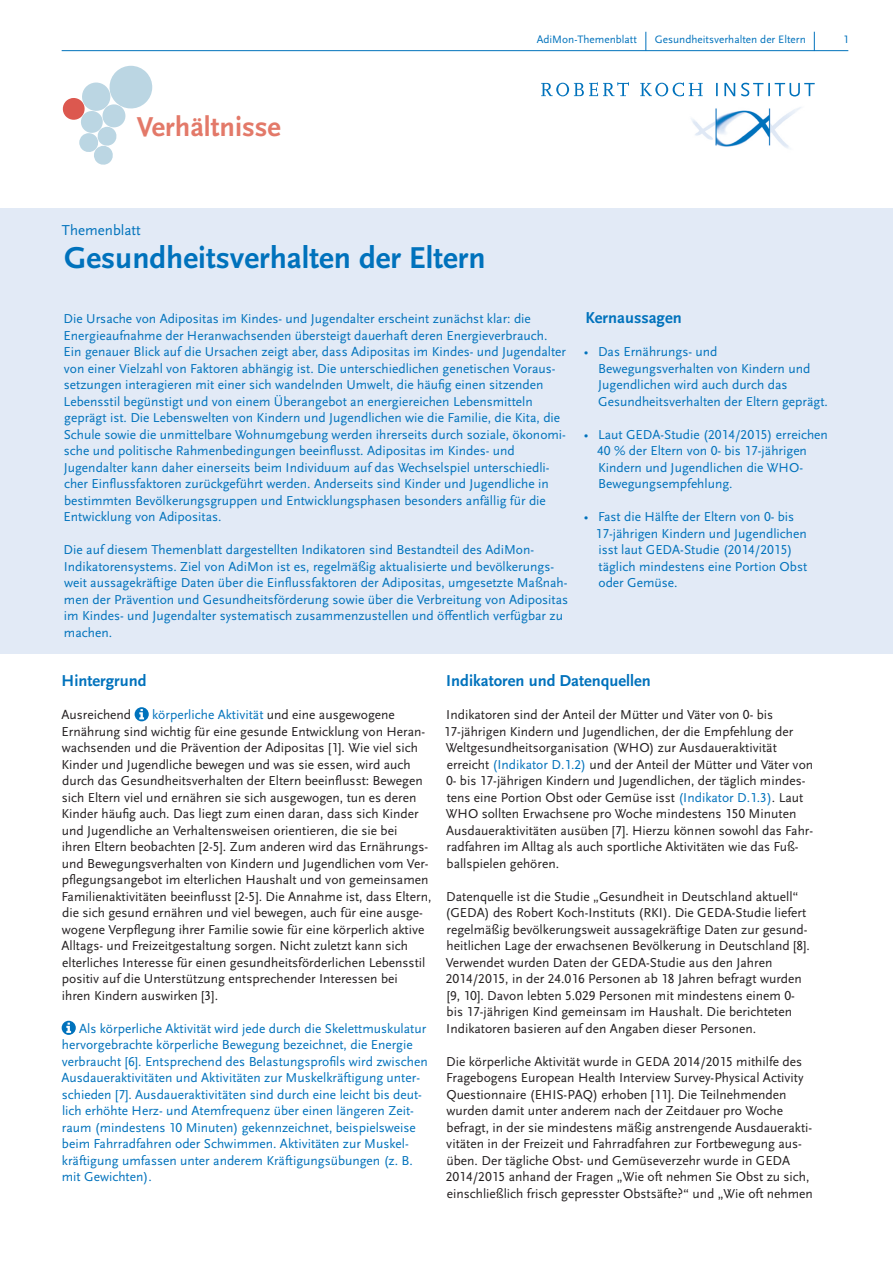
<style>
.page{position:relative;width:893px;height:1263px;background:#fff}
.page>*{position:absolute;margin:0;border:0;box-sizing:border-box;transform-origin:0 0}
.B_Überschrift_00_Hau{font:700 31.5px "Scala Sans Pro";color:#0072bc}
.t1{font:700 28.5px "Scala Sans Pro";color:#e37969}
.B_Überschrift_02_Tex{font:700 16.5px "Scala Sans Pro";color:#0072bc}
.B_Überschrift_01_Tex{font:700 16.5px "Scala Sans Pro";color:#0072bc}
.A_Flagline__Themenbl{font:15px "Scala Sans Pro";color:#0072bc}
.E_Text_mit_Zeilenabs{font:13.5px/16.5px "Scala Sans Pro";color:#231f20}
.C_Einleitung{font:13.5px/16.5px "Scala Sans Pro";color:#0072bc}
.E_Text_Infokasten{font:13.5px/16.5px "Scala Sans Pro";color:#0072bc}
.Pagina__Musterseite{font:11.25px "Scala Sans Pro";color:#0072bc}
.s1{color:#0072bc}
</style>
<div class="page">
<svg style="left:814px;top:32px;width:1px;height:18px"></svg>
<hr style="left:62px;top:50px;width:786px;height:1px;background:#0072bc">
<svg style="left:645px;top:32px;width:1px;height:19px"></svg>
<svg style="left:541px;top:82px;width:274px;height:14px"></svg>
<img style="left:691px;top:107px;width:110px;height:42px">
<svg style="left:62px;top:66px;width:90px;height:99px"></svg>
<div style="left:135px;top:707px;width:14px;height:14px;background:#0072bc;border-radius:50%"></div>
<svg style="left:139px;top:709px;width:5px;height:10px"></svg>
<div style="left:62px;top:1021px;width:14px;height:14px;background:#0072bc;border-radius:50%"></div>
<svg style="left:66px;top:1022px;width:5px;height:11px"></svg>
<div style="left:0;top:208px;width:893px;height:445px;background:#e2eaf6"></div>
<h2 class="t1" style="left:137px;top:110px;width:146px">Verhältnisse</h2>
<p class="A_Flagline__Themenbl" style="left:62px;top:221px;width:80px">Themenblatt</p>
<p class="B_Überschrift_00_Hau" style="left:64px;top:239px;width:423px">Gesundheitsverhalten der Eltern</p>
<p class="Pagina__Musterseite" style="left:537px;top:33px;width:102px">AdiMon-Themenblatt</p>
<p class="Pagina__Musterseite" style="left:655px;top:33px;width:153px">Gesundheitsverhalten der Eltern</p>
<p class="Pagina__Musterseite" style="left:844px;top:32px;width:6px">1</p>
<p class="C_Einleitung" style="left:64px;top:310px;width:504px">Die Ursache von Adipositas im Kindes- und Jugendalter erscheint zunächst klar: die Energieaufnahme der Heranwachsenden übersteigt dauerhaft deren Energieverbrauch.<br>Ein genauer Blick auf die Ursachen zeigt aber, dass Adipositas im Kindes- und Jugendalter von einer Vielzahl von Faktoren abhängig ist. Die unterschiedlichen genetischen Voraus&shy;setzungen interagieren mit einer sich wandelnden Umwelt, die häufig einen sitzenden Lebensstil begünstigt und von einem Überangebot an energiereichen Lebensmitteln geprägt ist. Die Lebenswelten von Kindern und Jugendlichen wie die Familie, die Kita, die Schule sowie die unmittelbare Wohnumgebung werden ihrerseits durch soziale, ökonomi&shy;sche und politische Rahmenbedingungen beeinflusst. Adipositas im Kindes- und Jugendalter kann daher einerseits beim Individuum auf das Wechselspiel unterschiedli&shy;cher Einflussfaktoren zurückgeführt werden. Anderseits sind Kinder und Jugendliche in bestimmten Bevölkerungsgruppen und Entwicklungsphasen besonders anfällig für die Entwicklung von Adipositas.</p>
<p class="C_Einleitung" style="left:64px;top:541px;width:506px">Die auf diesem Themenblatt dargestellten Indikatoren sind Bestandteil des AdiMon-Indikatorensystems. Ziel von AdiMon ist es, regelmäßig aktualisierte und bevölkerungs&shy;weit aussagekräftige Daten über die Einflussfaktoren der Adipositas, umgesetzte Maßnah&shy;men der Prävention und Gesundheitsförderung sowie über die Verbreitung von Adipositas im Kindes- und Jugendalter systematisch zusammenzustellen und öffentlich verfügbar zu machen.</p>
<p class="B_Überschrift_02_Tex" style="left:585px;top:308px;width:98px">Kernaussagen</p>
<p class="C_Einleitung" style="left:598px;top:343px;width:231px;text-indent:-14px">• Das Ernährungs- und Bewegungsverhalten von Kindern und Jugendlichen wird auch durch das Gesundheitsverhalten der Eltern geprägt.</p>
<p class="C_Einleitung" style="left:597px;top:426px;width:232px;text-indent:-13px">• Laut GEDA-Studie (2014/2015) erreichen 40 % der Eltern von 0- bis 17-jährigen Kindern und Jugendlichen die WHO-Bewegungsempfehlung.</p>
<p class="C_Einleitung" style="left:596px;top:508px;width:213px;text-indent:-12px">• Fast die Hälfte der Eltern von 0- bis<br>17-jährigen Kindern und Jugendlichen isst laut GEDA-Studie (2014/2015) täglich mindestens eine Portion Obst oder Gemüse.</p>
<p class="B_Überschrift_01_Tex" style="left:62px;top:671px;width:86px">Hintergrund</p>
<p class="E_Text_mit_Zeilenabs" style="left:61px;top:706px;width:71px">Ausreichend</p>
<p class="E_Text_mit_Zeilenabs" style="left:61px;top:706px;width:371px;text-indent:91px"><span class="s1">körperliche Aktivität</span> und eine ausgewogene Ernährung sind wichtig für eine gesunde Entwicklung von Heran&shy;wachsenden und die Prävention der Adipositas [1]. Wie viel sich Kinder und Jugendliche bewegen und was sie essen, wird auch durch das Gesundheitsverhalten der Eltern beeinflusst: Bewegen sich Eltern viel und ernähren sie sich ausgewogen, tun es deren Kinder häufig auch. Das liegt zum einen daran, dass sich Kinder und Jugendliche an Verhaltensweisen orientieren, die sie bei<br>ihren Eltern beobachten [2-5]. Zum anderen wird das Ernährungs&shy;und Bewegungsverhalten von Kindern und Jugendlichen vom Ver&shy;pflegungsangebot im elterlichen Haushalt und von gemeinsamen Familienaktivitäten beeinflusst [2-5]. Die Annahme ist, dass Eltern, die sich gesund ernähren und viel bewegen, auch für eine ausge&shy;wogene Verpflegung ihrer Familie sowie für eine körperlich aktive Alltags- und Freizeitgestaltung sorgen. Nicht zuletzt kann sich elterliches Interesse für einen gesundheitsförderlichen Lebensstil positiv auf die Unterstützung entsprechender Interessen bei<br>ihren Kindern auswirken [3].</p>
<p class="E_Text_Infokasten" style="left:61px;top:1020px;width:368px;text-indent:18px">Als körperliche Aktivität wird jede durch die Skelettmuskulatur hervorgebrachte körperliche Bewegung bezeichnet, die Energie verbraucht [6]. Entsprechend des Belastungsprofils wird zwischen Ausdaueraktivitäten und Aktivitäten zur Muskelkräftigung unter&shy;schieden [7]. Ausdaueraktivitäten sind durch eine leicht bis deut&shy;lich erhöhte Herz- und Atemfrequenz über einen längeren Zeit&shy;raum (mindestens 10 Minuten) gekennzeichnet, beispielsweise beim Fahrradfahren oder Schwimmen. Aktivitäten zur Muskel&shy;kräftigung umfassen unter anderem Kräftigungsübungen (z. B. mit Gewichten).</p>
<p class="B_Überschrift_02_Tex" style="left:446px;top:671px;width:206px">Indikatoren und Datenquellen</p>
<p class="E_Text_mit_Zeilenabs" style="left:444px;top:706px;width:371px">Indikatoren sind der Anteil der Mütter und Väter von 0- bis 17-jährigen Kindern und Jugendlichen, der die Empfehlung der Weltgesundheitsorganisation (WHO) zur Ausdaueraktivität erreicht <span class="s1">(Indikator D.1.2)</span> und der Anteil der Mütter und Väter von 0- bis 17-jährigen Kindern und Jugendlichen, der täglich mindes&shy;tens eine Portion Obst oder Gemüse isst <span class="s1">(Indikator D.1.3)</span>. Laut WHO sollten Erwachsene pro Woche mindestens 150 Minuten Ausdaueraktivitäten ausüben [7]. Hierzu können sowohl das Fahr&shy;radfahren im Alltag als auch sportliche Aktivitäten wie das Fuß&shy;ballspielen gehören.</p>
<p class="E_Text_mit_Zeilenabs" style="left:445px;top:888px;width:366px">Datenquelle ist die Studie „Gesundheit in Deutschland aktuell“ (GEDA) des Robert Koch-Instituts (RKI). Die GEDA-Studie liefert regelmäßig bevölkerungsweit aussagekräftige Daten zur gesund&shy;heitlichen Lage der erwachsenen Bevölkerung in Deutschland [8].<br>Verwendet wurden Daten der GEDA-Studie aus den Jahren 2014/2015, in der 24.016 Personen ab 18 Jahren befragt wurden [9, 10]. Davon lebten 5.029 Personen mit mindestens einem 0- bis 17-jährigen Kind gemeinsam im Haushalt. Die berichteten Indikatoren basieren auf den Angaben dieser Personen.</p>
<p class="E_Text_mit_Zeilenabs" style="left:446px;top:1053px;width:369px">Die körperliche Aktivität wurde in GEDA 2014/2015 mithilfe des Fragebogens European Health Interview Survey-Physical Activity Questionnaire (EHIS-PAQ) erhoben [11]. Die Teilnehmenden wurden damit unter anderem nach der Zeitdauer pro Woche befragt, in der sie mindestens mäßig anstrengende Ausdauerakti&shy;vitäten in der Freizeit und Fahrradfahren zur Fortbewegung aus&shy;üben. Der tägliche Obst- und Gemüseverzehr wurde in GEDA 2014/2015 anhand der Fragen „Wie oft nehmen Sie Obst zu sich, einschließlich frisch gepresster Obstsäfte?“ und „Wie oft nehmen</p>
</div>
